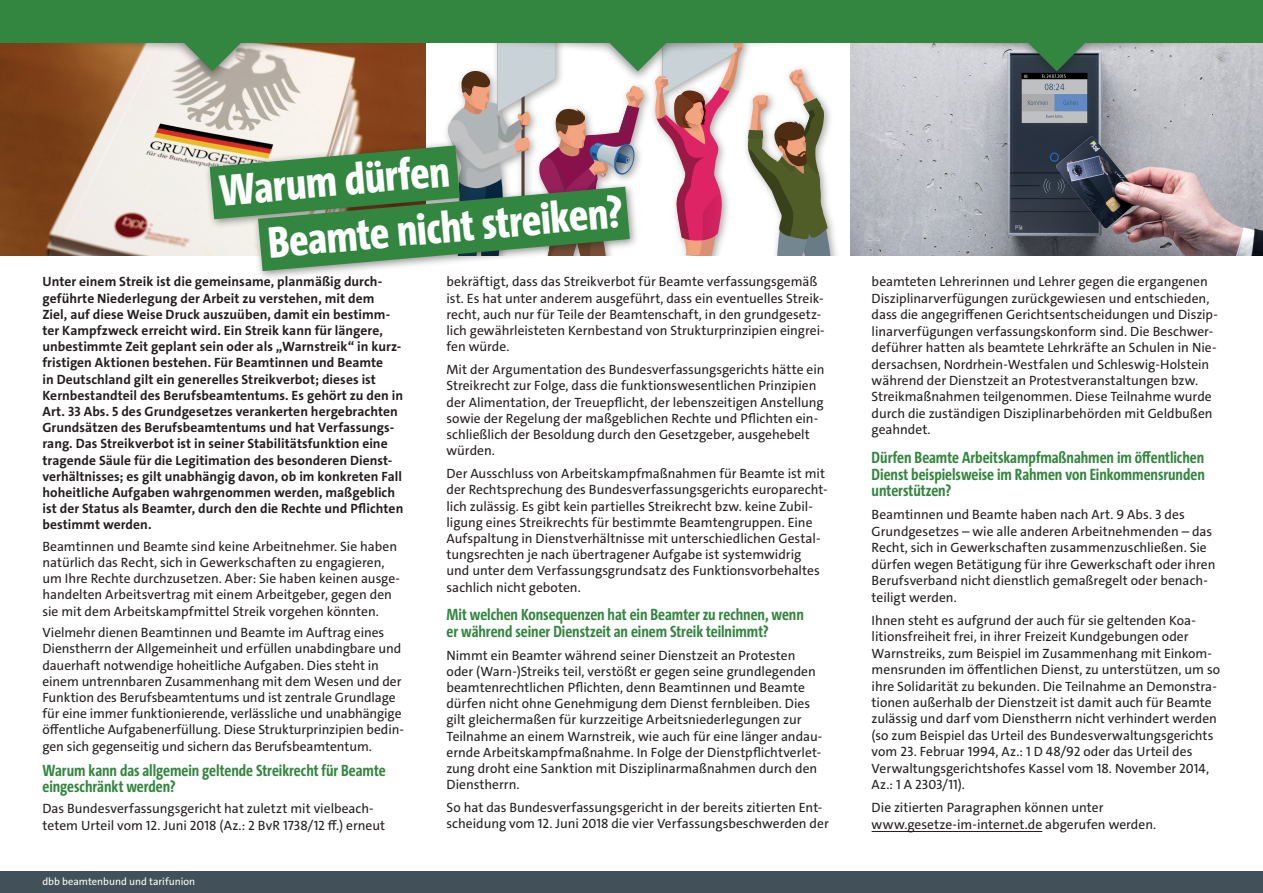
<style>
.page{position:relative;width:1263px;height:893px;background:#fff}
.page>*{position:absolute;margin:0;border:0;box-sizing:border-box;transform-origin:0 0}
.t1{font:800 45px/55.9px "The Sans Cd LF8";color:#fff}
.t2{font:700 16.5px/16.2px "The Sans Cd LF7";color:#32863f}
.t3{font:13.5px/16.2px "The Sans C4 s";color:#231f20}
.t4{font:700 13.5px/16.2px "The Sans C4 s";letter-spacing:.005em;color:#231f20}
.t5{font:10.5px "The Sans C4 s";color:#fff}
</style>
<div class="page">
<img style="left:0;top:42px;width:425px;height:213px">
<div style="left:6px;top:0;width:413px;height:83px;background:#231f20;opacity:.5"></div>
<svg style="left:15px;top:42px;width:395px;height:29px;background:#a58b6a"></svg>
<div style="left:0;top:872px;width:1263px;height:21px;background:#425159"></div>
<img style="left:850px;top:83px;width:413px;height:172px">
<div style="left:850px;top:0;width:413px;height:83px;background:#231f20;opacity:.5"></div>
<svg style="left:859px;top:42px;width:395px;height:29px;background:#a9b3b1"></svg>
<svg style="left:440px;top:42px;width:395px;height:213px"></svg>
<div style="left:0;top:0;width:1263px;height:42px;background:#32863f"></div>
<svg style="left:155px;top:115px;width:359px;height:135px;background:#c9bbab"></svg>
<svg style="left:203px;top:156px;width:481px;height:122px"></svg>
<hr style="left:872px;top:831px;width:170px;height:1px;background:#231f20">
<h1 class="t1" style="left:261px;top:158px;width:358px;text-indent:-44px;rotate:-5deg">Warum dürfen<br>Beamte nicht streiken?</h1>
<p class="t3" style="left:446px;top:274px;width:380px">bekräftigt, dass das Streikverbot für Beamte verfassungsgemäß ist. Es hat unter anderem ausgeführt, dass ein eventuelles Streik&shy;recht, auch nur für Teile der Beamtenschaft, in den grundgesetz&shy;lich gewährleisteten Kernbestand von Strukturprinzipien eingrei&shy;fen würde.</p>
<p class="t3" style="left:446px;top:362px;width:380px">Mit der Argumentation des Bundesverfassungsgerichts hätte ein Streikrecht zur Folge, dass die funktionswesentlichen Prinzipien der Alimentation, der Treuepflicht, der lebenszeitigen Anstellung sowie der Regelung der maßgeblichen Rechte und Pflichten ein&shy;schließlich der Besoldung durch den Gesetzgeber, ausgehebelt würden.</p>
<p class="t3" style="left:446px;top:466px;width:382px">Der Ausschluss von Arbeitskampfmaßnahmen für Beamte ist mit der Rechtsprechung des Bundesverfassungsgerichts europarecht&shy;lich zulässig. Es gibt kein partielles Streikrecht bzw. keine Zubil&shy;ligung eines Streikrechts für bestimmte Beamtengruppen. Eine Aufspaltung in Dienstverhältnisse mit unterschiedlichen Gestal&shy;tungsrechten je nach übertragener Aufgabe ist systemwidrig und unter dem Verfassungsgrundsatz des Funktionsvorbehaltes sachlich nicht geboten.</p>
<p class="t2" style="left:446px;top:606px;width:359px">Mit welchen Konsequenzen hat ein Beamter zu rechnen, wenn er während seiner Dienstzeit an einem Streik teilnimmt?</p>
<p class="t3" style="left:446px;top:647px;width:377px">Nimmt ein Beamter während seiner Dienstzeit an Protesten oder (Warn-)Streiks teil, verstößt er gegen seine grundlegenden beamtenrechtlichen Pflichten, denn Beamtinnen und Beamte dürfen nicht ohne Genehmigung dem Dienst fernbleiben. Dies gilt gleichermaßen für kurzzeitige Arbeitsniederlegungen zur Teilnahme an einem Warnstreik, wie auch für eine länger andau&shy;ernde Arbeitskampfmaßnahme. In Folge der Dienstpflichtverlet&shy;zung droht eine Sanktion mit Disziplinarmaßnahmen durch den Dienstherrn.</p>
<p class="t3" style="left:446px;top:800px;width:384px">So hat das Bundesverfassungsgericht in der bereits zitierten Ent&shy;scheidung vom 12. Juni 2018 die vier Verfassungsbeschwerden der</p>
<p class="t4" style="left:42px;top:274px;width:362px">Unter einem Streik ist die gemeinsame, planmäßig durch&shy;geführte Niederlegung der Arbeit zu verstehen, mit dem<br>Ziel, auf diese Weise Druck auszuüben, damit ein bestimm&shy;ter Kampfzweck erreicht wird. Ein Streik kann für längere, unbestimmte Zeit geplant sein oder als „Warnstreik“ in kurz&shy;fristigen Aktionen bestehen. Für Beamtinnen und Beamte<br>in Deutschland gilt ein generelles Streikverbot; dieses ist Kernbestandteil des Berufsbeamtentums. Es gehört zu den in Art. 33 Abs. 5 des Grundgesetzes verankerten hergebrachten Grundsätzen des Berufsbeamtentums und hat Verfassungs&shy;rang. Das Streikverbot ist in seiner Stabilitätsfunktion eine tragende Säule für die Legitimation des besonderen Dienst&shy;verhältnisses; es gilt unabhängig davon, ob im konkreten Fall hoheitliche Aufgaben wahrgenommen werden, maßgeblich ist der Status als Beamter, durch den die Rechte und Pflichten bestimmt werden.</p>
<p class="t3" style="left:42px;top:538px;width:359px">Beamtinnen und Beamte sind keine Arbeitnehmer. Sie haben natürlich das Recht, sich in Gewerkschaften zu engagieren, um Ihre Rechte durchzusetzen. Aber: Sie haben keinen ausge&shy;handelten Arbeitsvertrag mit einem Arbeitgeber, gegen den sie mit dem Arbeitskampfmittel Streik vorgehen könnten.</p>
<p class="t3" style="left:42px;top:625px;width:363px">Vielmehr dienen Beamtinnen und Beamte im Auftrag eines Dienstherrn der Allgemeinheit und erfüllen unabdingbare und dauerhaft notwendige hoheitliche Aufgaben. Dies steht in einem untrennbaren Zusammenhang mit dem Wesen und der Funktion des Berufsbeamtentums und ist zentrale Grundlage für eine immer funktionierende, verlässliche und unabhängige öffentliche Aufgabenerfüllung. Diese Strukturprinzipien bedin&shy;gen sich gegenseitig und sichern das Berufsbeamtentum.</p>
<p class="t2" style="left:42px;top:761px;width:345px">Warum kann das allgemein geltende Streikrecht für Beamte eingeschränkt werden?</p>
<p class="t3" style="left:42px;top:801px;width:344px">Das Bundesverfassungsgericht hat zuletzt mit vielbeach&shy;tetem Urteil vom 12. Juni 2018 (Az.: 2 BvR 1738/12 ff.) erneut</p>
<p class="t5" style="left:43px;top:875px;width:154px">dbb beamtenbund und tarifunion</p>
<p class="t3" style="left:872px;top:274px;width:348px">beamteten Lehrerinnen und Lehrer gegen die ergangenen Disziplinarverfügungen zurückgewiesen und entschieden, dass die angegriffenen Gerichtsentscheidungen und Diszip&shy;linarverfügungen verfassungskonform sind. Die Beschwer&shy;deführer hatten als beamtete Lehrkräfte an Schulen in Nie&shy;dersachsen, Nordrhein-Westfalen und Schleswig-Holstein während der Dienstzeit an Protestveranstaltungen bzw.<br>Streikmaßnahmen teilgenommen. Diese Teilnahme wurde durch die zuständigen Disziplinarbehörden mit Geldbußen geahndet.</p>
<p class="t2" style="left:872px;top:449px;width:335px;text-align:justify">Dürfen Beamte Arbeitskampfmaßnahmen im öffentlichen Dienst beispielsweise im Rahmen von Einkommensrunden unterstützen?</p>
<p class="t3" style="left:872px;top:507px;width:345px">Beamtinnen und Beamte haben nach Art. 9 Abs. 3 des Grundgesetzes – wie alle anderen Arbeitnehmenden – das Recht, sich in Gewerkschaften zusammenzuschließen. Sie dürfen wegen Betätigung für ihre Gewerkschaft oder ihren Berufsverband nicht dienstlich gemaßregelt oder benach&shy;teiligt werden.</p>
<p class="t3" style="left:872px;top:612px;width:350px">Ihnen steht es aufgrund der auch für sie geltenden Koa&shy;litionsfreiheit frei, in ihrer Freizeit Kundgebungen oder Warnstreiks, zum Beispiel im Zusammenhang mit Einkom&shy;mensrunden im öffentlichen Dienst, zu unterstützen, um so ihre Solidarität zu bekunden. Die Teilnahme an Demonstra&shy;tionen außerhalb der Dienstzeit ist damit auch für Beamte zulässig und darf vom Dienstherrn nicht verhindert werden (so zum Beispiel das Urteil des Bundesverwaltungsgerichts vom 23. Februar 1994, Az.: 1 D 48/92 oder das Urteil des Verwaltungsgerichtshofes Kassel vom 18. November 2014, Az.: 1 A 2303/11).</p>
<p class="t3" style="left:872px;top:799px;width:286px">Die zitierten Paragraphen können unter www.gesetze-im-internet.de abgerufen werden.</p>
</div>
